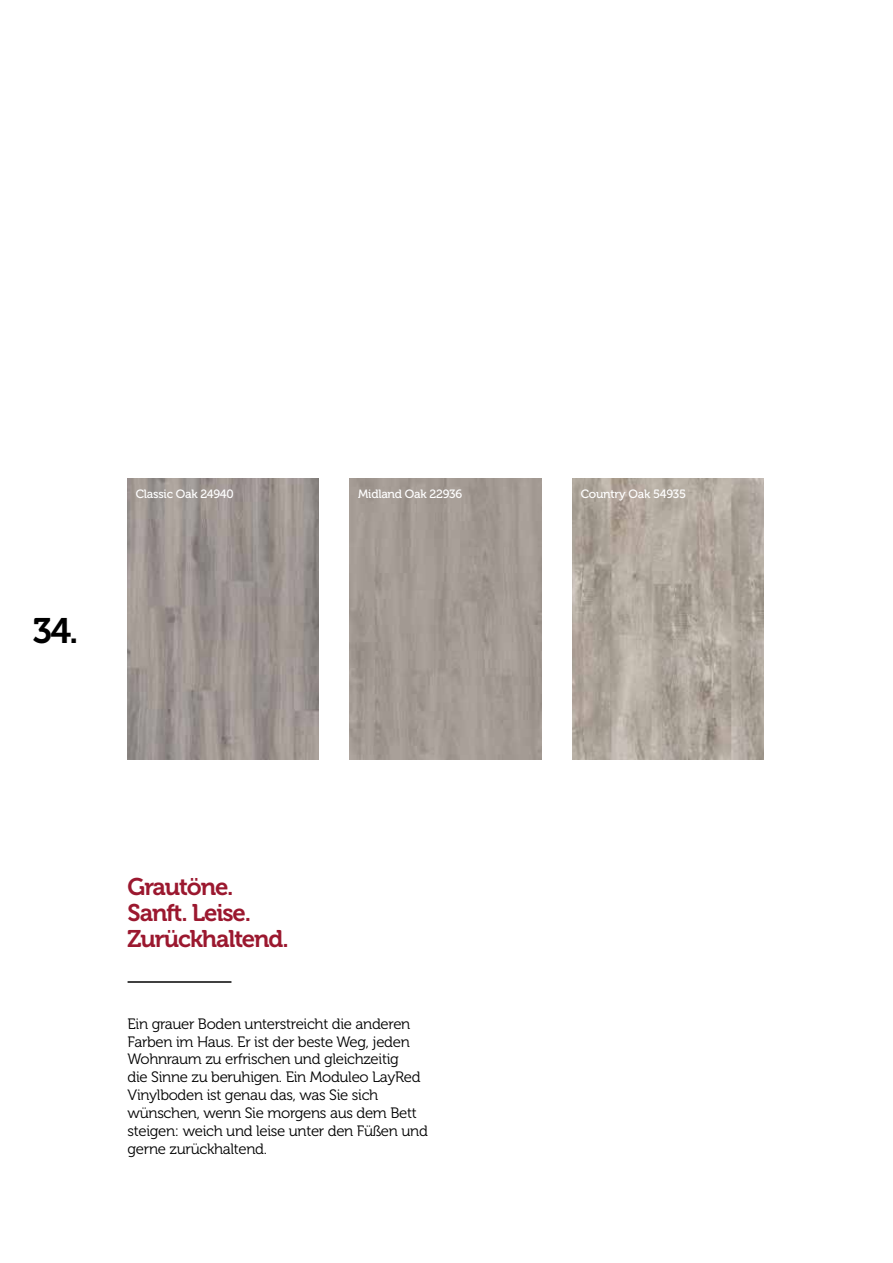
<style>
.page{position:relative;width:893px;height:1263px;background:#fff}
.page>*{position:absolute;margin:0;border:0;box-sizing:border-box;transform-origin:0 0}
.t1{font:35.25px "Museo 700";color:#000}
.t2{font:24px/25.8px "Museo 700";letter-spacing:-.045em;color:#9b182f}
.t3{font:15px/17.9px "Museo 300";letter-spacing:-.02em;color:#000}
.t4{font:12px "Museo 500";letter-spacing:-.02em;color:#fff}
</style>
<div class="page">
<hr style="left:128px;top:981px;width:103px;height:2px;background:#000">
<img style="left:127px;top:478px;width:191px;height:281px">
<img style="left:572px;top:478px;width:191px;height:281px">
<img style="left:350px;top:478px;width:191px;height:281px">
<h1 class="t1" style="left:32px;top:611px;width:48px">34.</h1>
<p class="t4" style="left:136px;top:487px;width:100px">Classic Oak 24940</p>
<p class="t4" style="left:358px;top:487px;width:105px">Midland Oak 22936</p>
<p class="t4" style="left:581px;top:487px;width:107px">Country Oak 54935</p>
<h2 class="t2" style="left:128px;top:874px;width:163px">Grautöne.<br>Sanft. Leise.<br>Zurückhaltend.</h2>
<p class="t3" style="left:128px;top:1015px;width:302px">Ein grauer Boden unterstreicht die anderen Farben im Haus. Er ist der beste Weg, jeden Wohnraum zu erfrischen und gleichzeitig<br>die Sinne zu beruhigen. Ein Moduleo LayRed Vinylboden ist genau das, was Sie sich wünschen, wenn Sie morgens aus dem Bett steigen: weich und leise unter den Füßen und gerne zurückhaltend.</p>
</div>
